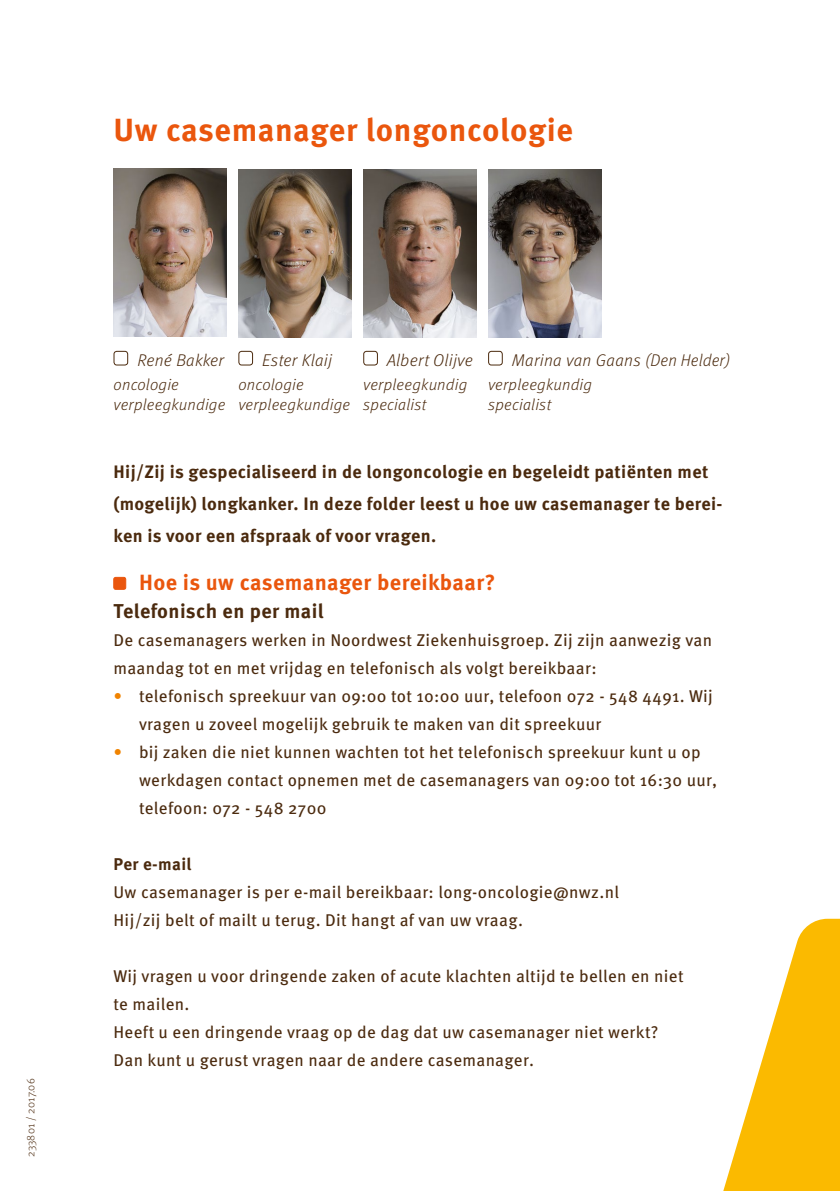
<style>
.page{position:relative;width:840px;height:1191px;background:#fff}
.page>*{position:absolute;margin:0;border:0;box-sizing:border-box;transform-origin:0 0}
.t1{font:700 32px "Meta Pro";letter-spacing:.02em;color:#ea560d}
.t2{font:700 22px "Meta Pro";letter-spacing:.02em;color:#ea560d}
.t3{font:700 20px "Meta Pro";letter-spacing:.02em;color:#4b2a0e}
.t4{font:700 18px/32px "Meta Pro";letter-spacing:.02em;color:#4b2a0e}
.t5{font:17px/28px "Meta Pro";letter-spacing:.02em;color:#4b2a0e}
.t6{font:italic 300 17px "Meta Pro";letter-spacing:.02em;color:#4b2a0e}
.t7{font:700 17px "Meta Pro";letter-spacing:.015em;color:#4b2a0e}
.t8{font:italic 300 16px/20px "Meta Pro";letter-spacing:.02em;color:#4b2a0e}
.t9{font:300 11px "Meta Pro";letter-spacing:.02em;color:#4b2a0e}
.s1{color:#f08300}
</style>
<div class="page">
<svg style="left:723px;top:918px;width:116px;height:273px"></svg>
<div style="left:114px;top:577px;width:12px;height:12px;background:#ea560d;border-radius:2px"></div>
<div style="left:113px;top:577px;width:13px;height:12px;border:1px solid #ea560d;border-radius:2px"></div>
<img style="left:363px;top:169px;width:113px;height:168px">
<div style="left:363px;top:351px;width:15px;height:14px;border:1px solid #4b2a0e;border-radius:3px"></div>
<img style="left:113px;top:169px;width:114px;height:168px">
<div style="left:113px;top:351px;width:15px;height:14px;border:1px solid #4b2a0e;border-radius:3px"></div>
<img style="left:238px;top:169px;width:113px;height:168px">
<div style="left:238px;top:351px;width:15px;height:14px;border:1px solid #4b2a0e;border-radius:3px"></div>
<img style="left:488px;top:169px;width:113px;height:168px">
<div style="left:488px;top:351px;width:14px;height:14px;border:1px solid #4b2a0e;border-radius:3px"></div>
<h1 class="t1" style="left:113px;top:105px;width:461px">Uw casemanager longoncologie</h1>
<p class="t9" style="left:23px;top:1157px;width:80px;rotate:-90deg">233801 / 2017.06</p>
<p class="t6" style="left:137px;top:347px;width:88px">René Bakker</p>
<p class="t8" style="left:113px;top:373px;width:113px">oncologie verpleegkundige</p>
<p class="t6" style="left:262px;top:347px;width:71px">Ester Klaij</p>
<p class="t8" style="left:238px;top:373px;width:113px">oncologie verpleegkundige</p>
<p class="t6" style="left:387px;top:347px;width:87px">Albert Olijve</p>
<p class="t8" style="left:363px;top:373px;width:105px">verpleegkundig specialist</p>
<p class="t6" style="left:511px;top:347px;width:219px">Marina van Gaans (Den Helder)</p>
<p class="t8" style="left:488px;top:373px;width:105px">verpleegkundig specialist</p>
<p class="t4" style="left:113px;top:454px;width:610px">Hij/Zij is gespecialiseerd in de longoncologie en begeleidt patiënten met (mogelijk) longkanker. In deze folder leest u hoe uw casemanager te berei&shy;ken is voor een afspraak of voor vragen.</p>
<p class="t2" style="left:139px;top:565px;width:357px">Hoe is uw casemanager bereikbaar?</p>
<p class="t3" style="left:113px;top:595px;width:211px">Telefonisch en per mail</p>
<p class="t5" style="left:113px;top:624px;width:599px">De casemanagers werken in Noordwest Ziekenhuisgroep. Zij zijn aanwezig van maandag tot en met vrijdag en telefonisch als volgt bereikbaar:</p>
<p class="t5" style="left:139px;top:680px;width:575px;text-indent:-26px"><span class="s1">•</span> telefonisch spreekuur van 09:00 tot 10:00 uur, telefoon 072 - 548 4491. Wij vragen u zoveel mogelijk gebruik te maken van dit spreekuur</p>
<p class="t5" style="left:139px;top:736px;width:579px;text-indent:-26px"><span class="s1">•</span> bij zaken die niet kunnen wachten tot het telefonisch spreekuur kunt u op werkdagen contact opnemen met de casemanagers van 09:00 tot 16:30 uur, telefoon: 072 - 548 2700</p>
<p class="t7" style="left:113px;top:850px;width:79px">Per e-mail</p>
<p class="t5" style="left:113px;top:876px;width:506px">Uw casemanager is per e-mail bereikbaar: long-oncologie@nwz.nl<br>Hij/zij belt of mailt u terug. Dit hangt af van uw vraag.</p>
<p class="t5" style="left:113px;top:960px;width:571px">Wij vragen u voor dringende zaken of acute klachten altijd te bellen en niet te mailen.<br>Heeft u een dringende vraag op de dag dat uw casemanager niet werkt?<br>Dan kunt u gerust vragen naar de andere casemanager.</p>
</div>
